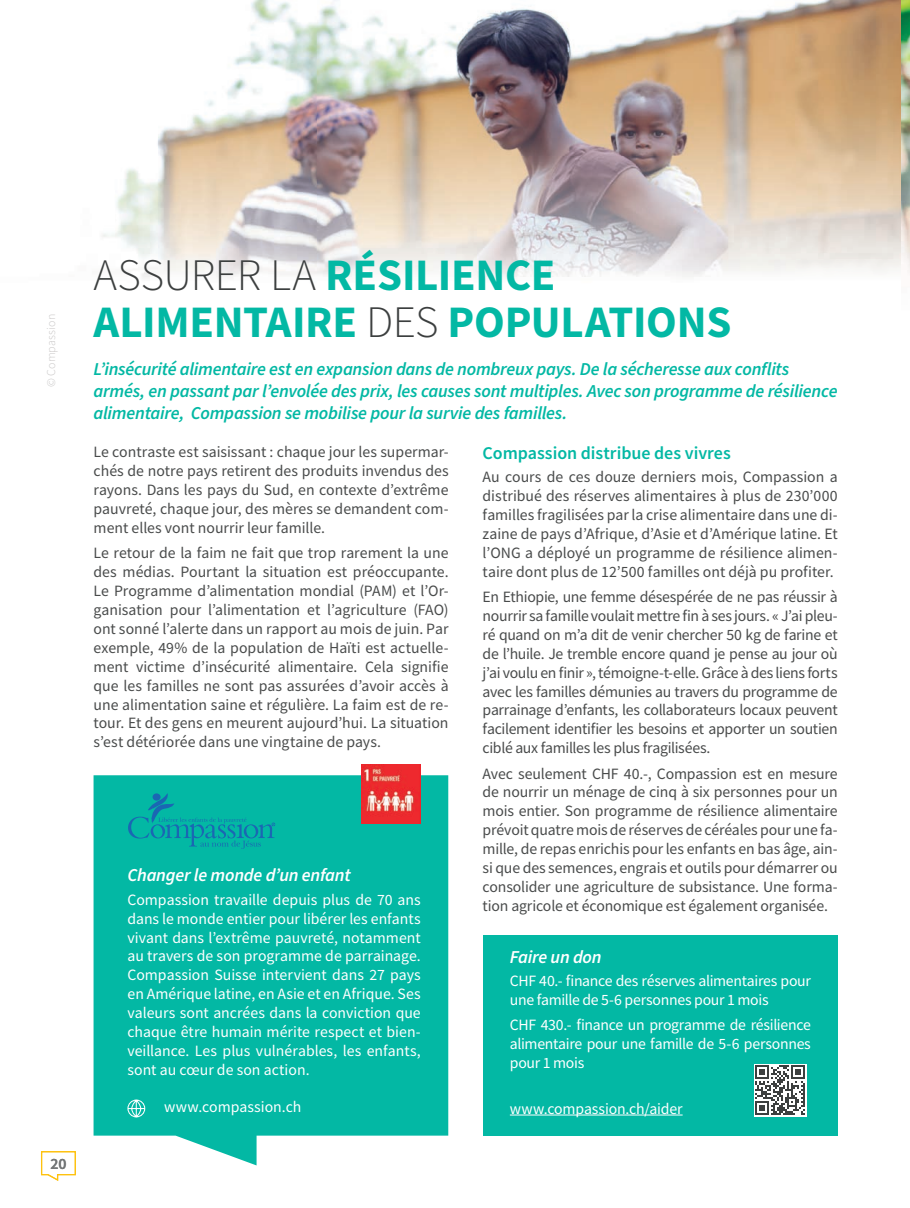
<style>
.page{position:relative;width:910px;height:1208px;background:#fff}
.page>*{position:absolute;margin:0;border:0;box-sizing:border-box;transform-origin:0 0}
.t1{font:700 45px/46.5px "Source Sans Pro";letter-spacing:-.005em;color:#03b8a4}
.t2{font:italic 600 18.15px/21.8px "Source Sans Pro";letter-spacing:-.015em;color:#03b8a4}
.t3{font:italic 600 18.15px "Source Sans Pro";letter-spacing:-.015em;color:#fff}
.t4{font:600 18px "Source Sans Pro";color:#03b8a4}
.t5{font:15.75px/18.9px "Source Sans Pro";letter-spacing:-.005em;color:#494b4b;text-align:justify}
.t6{font:15.75px/18.9px "Source Sans Pro";letter-spacing:-.01em;color:#fff;text-align:justify}
.t7{font:600 15.75px "Source Sans Pro";color:#747778}
.t8{font:300 12px "Source Sans Pro";letter-spacing:.01em;color:#c6c4c4}
.s1{font-weight:300;color:#3c3f3f}
</style>
<div class="page">
<img style="left:102px;top:0;width:808px;height:279px">
<svg style="left:94px;top:775px;width:354px;height:390px;background:#15bdaa"></svg>
<img style="left:362px;top:764px;width:58px;height:59px">
<svg style="left:128px;top:793px;width:147px;height:56px;background:#06aca5"></svg>
<svg style="left:127px;top:1099px;width:19px;height:19px"></svg>
<div style="left:483px;top:934px;width:355px;height:201px;background:#03b8a4"></div>
<hr style="left:510px;top:1114px;width:173px;height:1px;background:#fff">
<div style="left:754px;top:1064px;width:52px;height:52px;background:#fff"></div>
<svg style="left:755px;top:1065px;width:50px;height:50px"></svg>
<svg style="left:41px;top:1151px;width:35px;height:30px"></svg>
<p class="t8" style="left:43px;top:387px;width:74px;rotate:-90deg">© Compassion</p>
<p class="t7" style="left:51px;top:1153px;width:18px">20</p>
<h1 class="t1" style="left:94px;top:251px;width:639px"><span class="s1">ASSURER LA</span> RÉSILIENCE<br>ALIMENTAIRE <span class="s1">DES</span> POPULATIONS</h1>
<p class="t2" style="left:94px;top:359px;width:745px">L’insécurité alimentaire est en expansion dans de nombreux pays. De la sécheresse aux conflits armés, en passant par l’envolée des prix, les causes sont multiples. Avec son programme de résilience alimentaire, Compassion se mobilise pour la survie des familles.</p>
<p class="t5" style="left:94px;top:442px;width:357px">Le contraste est saisissant : chaque jour les supermar&shy;chés de notre pays retirent des produits invendus des rayons. Dans les pays du Sud, en contexte d’extrême pauvreté, chaque jour, des mères se demandent com&shy;ment elles vont nourrir leur famille.</p>
<p class="t5" style="left:94px;top:543px;width:357px">Le retour de la faim ne fait que trop rarement la une des médias. Pourtant la situation est préoccupante.<br>Le Programme d’alimentation mondial (PAM) et l’Or&shy;ganisation pour l’alimentation et l’agriculture (FAO) ont sonné l’alerte dans un rapport au mois de juin. Par exemple, 49% de la population de Haïti est actuelle&shy;ment victime d’insécurité alimentaire. Cela signifie que les familles ne sont pas assurées d’avoir accès à une alimentation saine et régulière. La faim est de re&shy;tour. Et des gens en meurent aujourd’hui. La situation s’est détériorée dans une vingtaine de pays.</p>
<p class="t3" style="left:127px;top:862px;width:225px">Changer le monde d’un enfant</p>
<p class="t6" style="left:127px;top:890px;width:295px">Compassion travaille depuis plus de 70 ans dans le monde entier pour libérer les enfants vivant dans l’extrême pauvreté, notamment au travers de son programme de parrainage.<br>Compassion Suisse intervient dans 27 pays en Amérique latine, en Asie et en Afrique. Ses valeurs sont ancrées dans la conviction que chaque être humain mérite respect et bien&shy;veillance. Les plus vulnérables, les enfants, sont au cœur de son action.</p>
<p class="t6" style="left:164px;top:1097px;width:139px">www.compassion.ch</p>
<p class="t4" style="left:483px;top:441px;width:250px">Compassion distribue des vivres</p>
<p class="t5" style="left:483px;top:467px;width:357px">Au cours de ces douze derniers mois, Compassion a distribué des réserves alimentaires à plus de 230’000 familles fragilisées par la crise alimentaire dans une di&shy;zaine de pays d’Afrique, d’Asie et d’Amérique latine. Et l’ONG a déployé un programme de résilience alimen&shy;taire dont plus de 12’500 familles ont déjà pu profiter.</p>
<p class="t5" style="left:483px;top:587px;width:357px">En Ethiopie, une femme désespérée de ne pas réussir à nourrir sa famille voulait mettre fin à ses jours. « J’ai pleu&shy;ré quand on m’a dit de venir chercher 50 kg de farine et de l’huile. Je tremble encore quand je pense au jour où j’ai voulu en finir », témoigne-t-elle. Grâce à des liens forts avec les familles démunies au travers du programme de parrainage d’enfants, les collaborateurs locaux peuvent facilement identifier les besoins et apporter un soutien ciblé aux familles les plus fragilisées.</p>
<p class="t5" style="left:483px;top:764px;width:357px">Avec seulement CHF 40.-, Compassion est en mesure de nourrir un ménage de cinq à six personnes pour un mois entier. Son programme de résilience alimentaire prévoit quatre mois de réserves de céréales pour une fa&shy;mille, de repas enrichis pour les enfants en bas âge, ain&shy;si que des semences, engrais et outils pour démarrer ou consolider une agriculture de subsistance. Une forma&shy;tion agricole et économique est également organisée.</p>
<p class="t3" style="left:510px;top:945px;width:93px">Faire un don</p>
<p class="t6" style="left:510px;top:971px;width:303px">CHF 40.- finance des réserves alimentaires pour une famille de 5-6 personnes pour 1 mois</p>
<p class="t6" style="left:510px;top:1015px;width:303px">CHF 430.- finance un programme de résilience alimentaire pour une famille de 5-6 personnes pour 1 mois</p>
<p class="t6" style="left:510px;top:1099px;width:174px">www.compassion.ch/aider</p>
</div>
